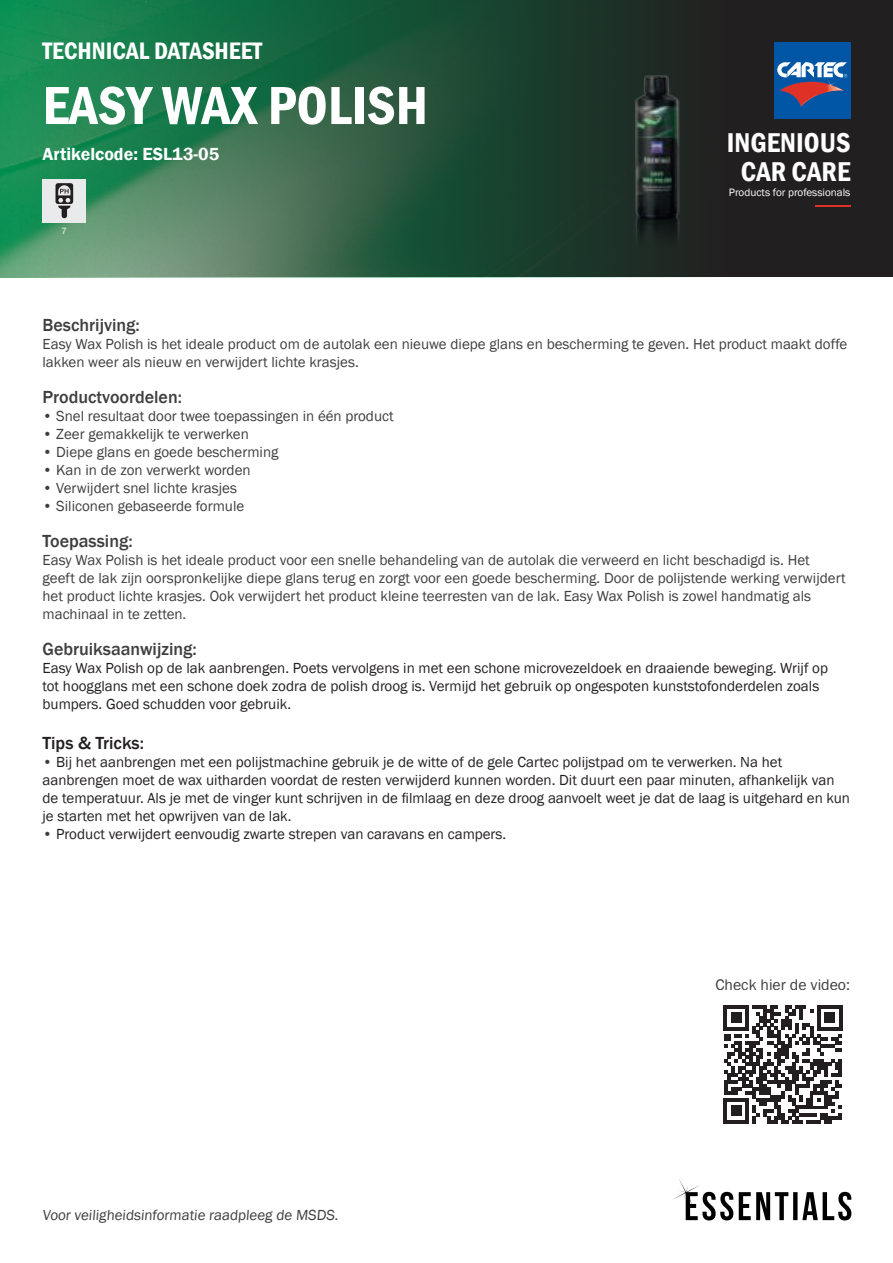
<style>
.page{position:relative;width:893px;height:1263px;background:#fff}
.page>*{position:absolute;margin:0;border:0;box-sizing:border-box;transform-origin:0 0}
.t1{font:600 condensed 55.5px "Franklin Gothic";color:#fff}
.t2{font:600 condensed 27.9px/29px "Franklin Gothic";color:#fff;text-align:center}
.t3{font:600 condensed 24.45px "Franklin Gothic";color:#fff}
.t4{font:500 18px "Franklin Gothic";color:#3e3e3f}
.t5{font:600 18px "Franklin Gothic";color:#fff}
.t6{font:500 18px "Franklin Gothic";color:#231f20}
.t7{font:15.75px "Franklin Gothic";color:#3e3e3f}
.t8{font:15px/18px "Franklin Gothic";color:#3e3e3f}
.t9{font:15px/18px "Franklin Gothic";color:#231f20}
.t10{font:10.95px "Franklin Gothic";color:#fff}
.t11{font:9.3px "Franklin Gothic";color:#fff}
.s1{color:#3e3e3f}
</style>
<div class="page">
<svg style="left:672px;top:1179px;width:179px;height:41px"></svg>
<img style="left:0;top:0;width:892px;height:277px">
<img style="left:599px;top:45px;width:114px;height:210px">
<div style="left:43px;top:179px;width:43px;height:44px;background:#e9eaeb"></div>
<svg style="left:56px;top:183px;width:17px;height:35px"></svg>
<svg style="left:724px;top:1005px;width:118px;height:118px"></svg>
<h3 class="t3" style="left:43px;top:36px;width:221px">TECHNICAL DATASHEET</h3>
<h1 class="t1" style="left:43px;top:72px;width:387px">EASY WAX POLISH</h1>
<p class="t5" style="left:43px;top:143px;width:178px">Artikelcode: ESL13-05</p>
<p class="t11" style="left:62px;top:227px;width:7px">7</p>
<h2 class="t2" style="left:727px;top:128px;width:125px">INGENIOUS<br>CAR CARE</h2>
<p class="t10" style="left:729px;top:188px;width:123px">Products for professionals</p>
<p class="t4" style="left:43px;top:318px;width:99px">Beschrijving:</p>
<p class="t8" style="left:43px;top:336px;width:806px">Easy Wax Polish is het ideale product om de autolak een nieuwe diepe glans en bescherming te geven. Het product maakt doffe lakken weer als nieuw en verwijdert lichte krasjes.</p>
<p class="t4" style="left:43px;top:390px;width:141px">Productvoordelen:</p>
<p class="t8" style="left:43px;top:408px;width:353px">• Snel resultaat door twee toepassingen in één product</p>
<p class="t8" style="left:43px;top:426px;width:208px">• Zeer gemakkelijk te verwerken</p>
<p class="t8" style="left:43px;top:444px;width:238px">• Diepe glans en goede bescherming</p>
<p class="t8" style="left:43px;top:462px;width:210px">• Kan in de zon verwerkt worden</p>
<p class="t8" style="left:43px;top:480px;width:196px">• Verwijdert snel lichte krasjes</p>
<p class="t8" style="left:43px;top:498px;width:203px">• Siliconen gebaseerde formule</p>
<p class="t4" style="left:43px;top:534px;width:92px">Toepassing:</p>
<p class="t8" style="left:43px;top:552px;width:805px">Easy Wax Polish is het ideale product voor een snelle behandeling van de autolak die verweerd en licht beschadigd is. Het geeft de lak zijn oorspronkelijke diepe glans terug en zorgt voor een goede bescherming. Door de polijstende werking verwijdert het product lichte krasjes. Ook verwijdert het product kleine teerresten van de lak. Easy Wax Polish is zowel handmatig als machinaal in te zetten.</p>
<p class="t4" style="left:43px;top:642px;width:156px">Gebruiksaanwijzing:</p>
<p class="t9" style="left:43px;top:660px;width:787px">Easy Wax Polish op de lak aanbrengen. Poets vervolgens in met een schone microvezeldoek en draaiende beweging. Wrijf op tot hoogglans met een schone doek zodra de polish droog is. Vermijd het gebruik op ongespoten kunststofonderdelen zoals bumpers. Goed schudden voor gebruik.</p>
<p class="t6" style="left:43px;top:735px;width:103px">Tips &amp; Tricks:</p>
<p class="t9" style="left:43px;top:754px;width:809px"><span class="s1">•</span> Bij het aanbrengen met een polijstmachine gebruik je de witte of de gele Cartec polijstpad om te verwerken. Na het aanbrengen moet de wax uitharden voordat de resten verwijderd kunnen worden. Dit duurt een paar minuten, afhankelijk van de temperatuur. Als je met de vinger kunt schrijven in de filmlaag en deze droog aanvoelt weet je dat de laag is uitgehard en kun je starten met het opwrijven van de lak.</p>
<p class="t9" style="left:43px;top:826px;width:465px"><span class="s1">•</span> Product verwijdert eenvoudig zwarte strepen van caravans en campers.</p>
<p class="t8" style="left:43px;top:1207px;width:299px">Voor veiligheidsinformatie raadpleeg de MSDS.</p>
<p class="t7" style="left:715px;top:978px;width:136px">Check hier de video:</p>
</div>
